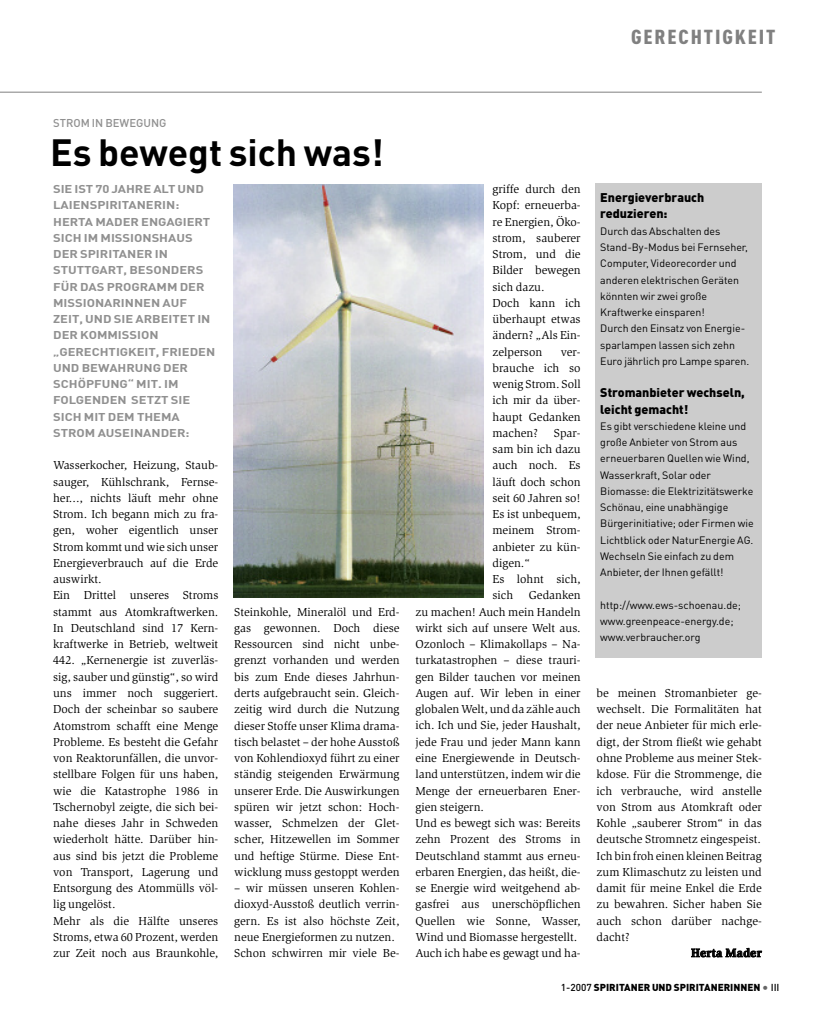
<style>
.page{position:relative;width:815px;height:1028px;background:#fff}
.page>*{position:absolute;margin:0;border:0;box-sizing:border-box;transform-origin:0 0}
.t1{font:700 37.5px "DIN Pro";color:#000}
.t2{font:900 20px "DIN Cond";letter-spacing:.085em;color:#808080;scale:1.1 1}
.t3{font:900 12.5px/16.2px "DIN Pro";color:#000}
.t4{font:11.88px/16.2px "Slimbach Std";color:#000}
.t5{font:700 11.88px "Slimbach Std";letter-spacing:.03em;color:#000}
.t6{font:700 11.25px/16.2px "DIN Pro";color:#909090;scale:1.15 1}
.t7{font:500 11.25px "DIN Pro";color:#909090}
.t8{font:10.62px/16.2px "DIN Pro";color:#000}
.t9{font:900 10px "DIN Pro";color:#000}
.s1{font-weight:500}
.s2{font-weight:500;font-size:12.5px;color:#666}
</style>
<div class="page">
<div style="left:595px;top:183px;width:167px;height:475px;background:#ccc"></div>
<hr style="left:0;top:92px;width:762px;height:1px;background:#808080">
<img style="left:234px;top:184px;width:250px;height:413px">
<h2 class="t2" style="left:631px;top:24px;width:133px">GERECHTIGKEIT</h2>
<p class="t7" style="left:53px;top:117px;width:115px">STROM IN BEWEGUNG</p>
<h1 class="t1" style="left:50px;top:131px;width:335px">Es bewegt sich was!</h1>
<p class="t6" style="left:53px;top:181px;width:142px">SIE IST 70 JAHRE ALT UND<br>LAIENSPIRITANERIN:<br>HERTA MADER ENGAGIERT<br>SICH IM MISSIONSHAUS<br>DER SPIRITANER IN<br>STUTTGART, BESONDERS<br>FÜR DAS PROGRAMM DER<br>MISSIONARINNEN AUF<br>ZEIT, UND SIE ARBEITET IN<br>DER KOMMISSION „GERECHTIGKEIT, FRIEDEN<br>UND BEWAHRUNG DER<br>SCHÖPFUNG“ MIT. IM<br>FOLGENDEN SETZT SIE<br>SICH MIT DEM THEMA<br>STROM AUSEINANDER:</p>
<p class="t4" style="left:53px;top:458px;width:167px">Wasserkocher, Heizung, Staub&shy;sauger, Kühlschrank, Fernse&shy;her..., nichts läuft mehr ohne<br>Strom. Ich begann mich zu fra&shy;gen, woher eigentlich unser<br>Strom kommt und wie sich unser<br>Energieverbrauch auf die Erde auswirkt.<br>Ein Drittel unseres Stroms stammt aus Atomkraftwerken.<br>In Deutschland sind 17 Kern&shy;kraftwerke in Betrieb, weltweit<br>442. „Kernenergie ist zuverläs&shy;sig, sauber und günstig“, so wird uns immer noch suggeriert.<br>Doch der scheinbar so saubere<br>Atomstrom schafft eine Menge<br>Probleme. Es besteht die Gefahr von Reaktorunfällen, die unvor&shy;stellbare Folgen für uns haben, wie die Katastrophe 1986 in<br>Tschernobyl zeigte, die sich bei&shy;nahe dieses Jahr in Schweden wiederholt hätte. Darüber hin&shy;aus sind bis jetzt die Probleme von Transport, Lagerung und<br>Entsorgung des Atommülls völ&shy;lig ungelöst.<br>Mehr als die Hälfte unseres<br>Stroms, etwa 60 Prozent, werden zur Zeit noch aus Braunkohle,</p>
<p class="t4" style="left:234px;top:604px;width:167px;text-align:justify">Steinkohle, Mineralöl und Erd&shy;gas gewonnen. Doch diese Ressourcen sind nicht unbe&shy;grenzt vorhanden und werden bis zum Ende dieses Jahrhun&shy;derts aufgebraucht sein. Gleich&shy;zeitig wird durch die Nutzung dieser Stoffe unser Klima drama&shy;tisch belastet – der hohe Ausstoß von Kohlendioxyd führt zu einer ständig steigenden Erwärmung unserer Erde. Die Auswirkungen spüren wir jetzt schon: Hoch&shy;wasser, Schmelzen der Glet&shy;scher, Hitzewellen im Sommer und heftige Stürme. Diese Ent&shy;wicklung muss gestoppt werden</p>
<p class="t4" style="left:234px;top:880px;width:167px">– wir müssen unseren Kohlen&shy;dioxyd-Ausstoß deutlich verrin&shy;gern. Es ist also höchste Zeit, neue Energieformen zu nutzen.<br>Schon schwirren mir viele Be-</p>
<p class="t4" style="left:493px;top:182px;width:90px">griffe durch den<br>Kopf: erneuerba&shy;re Energien, Öko&shy;strom, sauberer<br>Strom, und die<br>Bilder bewegen sich dazu.<br>Doch kann ich überhaupt etwas ändern? „Als Ein&shy;zelperson</p>
<p class="t3" style="left:600px;top:189px;width:106px">Energieverbrauch reduzieren:</p>
<p class="t8" style="left:600px;top:223px;width:150px">Durch das Abschalten des<br>Stand-By-Modus bei Fernseher,<br>Computer, Videorecorder und anderen elektrischen Geräten könnten wir zwei große<br>Kraftwerke einsparen!<br>Durch den Einsatz von Energie&shy;sparlampen lassen sich zehn<br>Euro jährlich pro Lampe sparen.</p>
<p class="t3" style="left:600px;top:384px;width:146px">Stromanbieter wechseln, leicht gemacht!</p>
<p class="t8" style="left:600px;top:418px;width:155px">Es gibt verschiedene kleine und große Anbieter von Strom aus erneuerbaren Quellen wie Wind,<br>Wasserkraft, Solar oder<br>Biomasse: die Elektrizitätswerke<br>Schönau, eine unabhängige<br>Bürgerinitiative; oder Firmen wie<br>Lichtblick oder NaturEnergie AG.<br>Wechseln Sie einfach zu dem<br>Anbieter, der Ihnen gefällt!</p>
<p class="t8" style="left:600px;top:596px;width:142px">http://www.ews-schoenau.de; www.greenpeace-energy.de; www.verbraucher.org</p>
<p class="t4" style="left:493px;top:344px;width:90px;text-align:justify;text-indent:68px">ver&shy;brauche ich so wenig Strom. Soll ich mir da über&shy;haupt Gedanken machen?</p>
<p class="t4" style="left:493px;top:425px;width:90px;text-indent:61px">Spar&shy;sam bin ich dazu auch noch. Es läuft doch schon seit 60 Jahren so!<br>Es ist unbequem, meinem Strom&shy;anbieter zu kün&shy;digen.“<br>Es lohnt sich, sich</p>
<p class="t4" style="left:415px;top:588px;width:167px;text-indent:113px">Gedanken zu machen! Auch mein Handeln wirkt sich auf unsere Welt aus.<br>Ozonloch – Klimakollaps – Na&shy;turkatastrophen – diese trauri&shy;gen Bilder tauchen vor meinen<br>Augen auf. Wir leben in einer globalenWelt, und da zähle auch ich. Ich und Sie, jeder Haushalt, jede Frau und jeder Mann kann eine Energiewende in Deutsch&shy;land unterstützen, indem wir die<br>Menge der erneuerbaren Ener&shy;gien steigern.<br>Und es bewegt sich was: Bereits zehn Prozent des Stroms in<br>Deutschland stammt aus erneu&shy;erbaren Energien, das heißt, die&shy;se Energie wird weitgehend ab&shy;gasfrei aus unerschöpflichen<br>Quellen wie Sonne, Wasser,<br>Wind und Biomasse hergestellt.<br>Auch ich habe es gewagt und ha-</p>
<p class="t4" style="left:597px;top:685px;width:167px;text-align:justify">be meinen Stromanbieter ge&shy;wechselt. Die Formalitäten hat der neue Anbieter für mich erle&shy;digt, der Strom fließt wie gehabt ohne Probleme aus meiner Stek&shy;kdose. Für die Strommenge, die ich verbrauche, wird anstelle von Strom aus Atomkraft oder Kohle „sauberer Strom“ in das deutsche Stromnetz eingespeist.<br>Ich bin froh einen kleinenBeitrag zum Klimaschutz zu leisten und damit für meine Enkel die Erde zu bewahren. Sicher haben Sie auch schon darüber nachge&shy;dacht?</p>
<p class="t5" style="left:691px;top:948px;width:72px">Herta Mader</p>
<p class="t9" style="left:561px;top:982px;width:220px"><span class="s1">1-2007</span> SPIRITANER UND SPIRITANERINNEN <span class="s2">•</span> <span class="s1">III</span></p>
</div>
